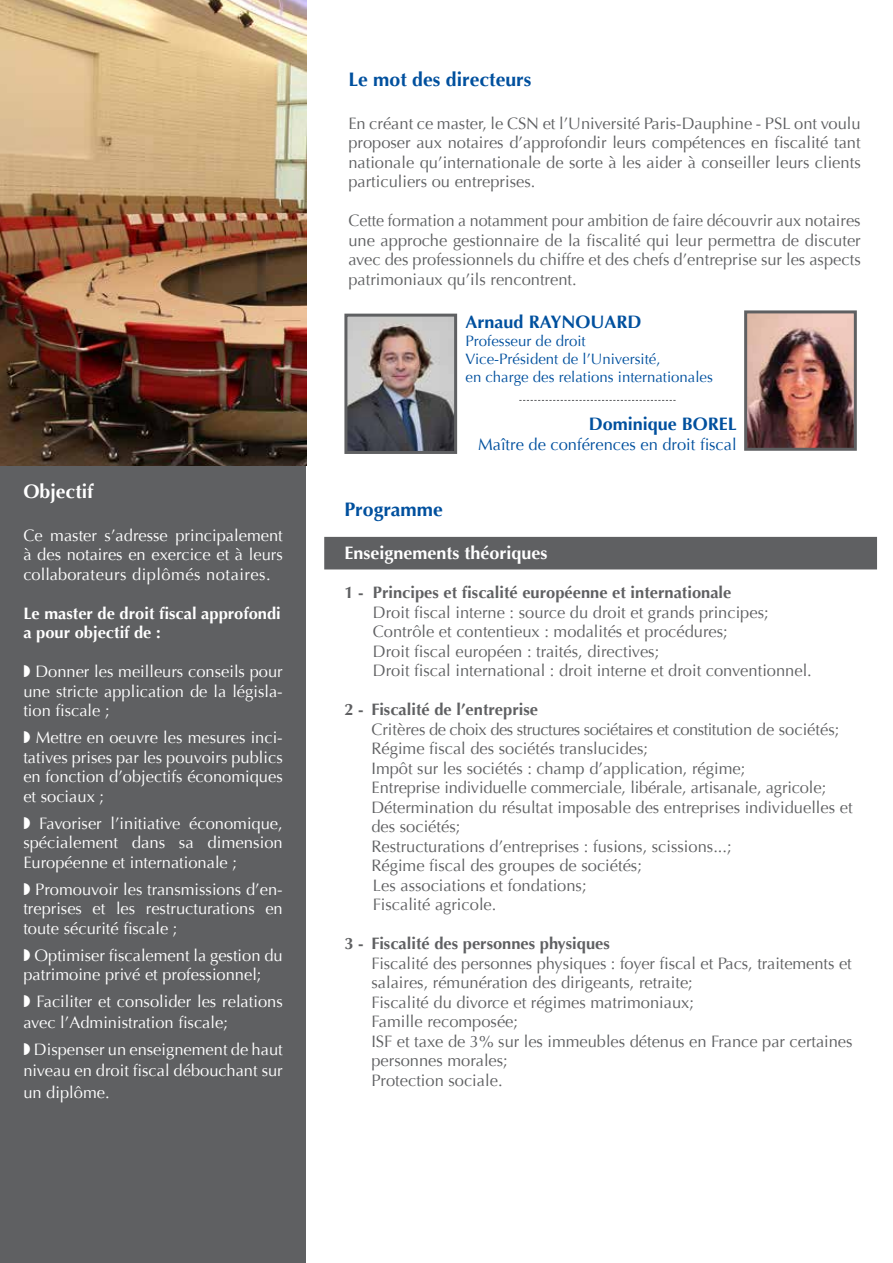
<style>
.page{position:relative;width:893px;height:1263px;background:#fff}
.page>*{position:absolute;margin:0;border:0;box-sizing:border-box;transform-origin:0 0}
.t1{font:700 19.5px "Optima";color:#00509e}
.t2{font:700 19.5px "Optima";color:#fff}
.t3{font:700 18px "Optima";color:#00509e}
.t4{font:700 18px "Optima";color:#fff}
.t5{font:16.5px/19.5px "Optima";color:#5f6062}
.t6{font:16.5px/19.5px "Optima";color:#fff;text-align:justify}
.t7{font:700 16.5px "Optima";color:#5f6062}
.t8{font:700 16.5px/19.5px "Optima";color:#fff}
.t9{font:16.5px "Optima";color:#00509e}
.t10{font:15px/18px "Optima";color:#00509e}
</style>
<div class="page">
<div style="left:324px;top:537px;width:553px;height:32px;background:#5f6062"></div>
<div style="left:0;top:404px;width:302px;height:859px;background:#5f6062"></div>
<div style="left:298px;top:0;width:8px;height:1263px;background:#5f6062"></div>
<img style="left:348px;top:318px;width:105px;height:132px">
<div style="left:344px;top:314px;width:113px;height:140px;border:3px solid #5f6062"></div>
<img style="left:748px;top:314px;width:105px;height:133px">
<div style="left:744px;top:310px;width:113px;height:141px;border:3px solid #5f6062"></div>
<svg style="left:519px;top:400px;width:157px;height:1px"></svg>
<img style="left:0;top:0;width:306px;height:466px">
<p class="t2" style="left:23px;top:480px;width:72px">Objectif</p>
<p class="t6" style="left:23px;top:525px;width:261px">Ce master s’adresse principalement à des notaires en exercice et à leurs collaborateurs diplômés notaires.</p>
<p class="t8" style="left:23px;top:603px;width:259px">Le master de droit fiscal approfondi a pour objectif de :</p>
<p class="t6" style="left:23px;top:662px;width:261px;text-indent:12px">Donner les meilleurs conseils pour une stricte application de la législa&shy;tion fiscale ;</p>
<p class="t6" style="left:23px;top:728px;width:261px;text-indent:12px">Mettre en oeuvre les mesures inci&shy;tatives prises par les pouvoirs publics en fonction d’objectifs économiques et sociaux ;</p>
<p class="t6" style="left:23px;top:813px;width:261px;text-indent:16px">Favoriser l’initiative économique, spécialement dans sa dimension Européenne et internationale ;</p>
<p class="t6" style="left:23px;top:879px;width:261px;text-indent:12px">Promouvoir les transmissions d’en&shy;treprises et les restructurations en toute sécurité fiscale ;</p>
<p class="t6" style="left:23px;top:945px;width:261px;text-indent:11px">Optimiser fiscalement la gestion du patrimoine privé et professionnel;</p>
<p class="t6" style="left:23px;top:991px;width:261px;line-height:21px;text-indent:13px">Faciliter et consolider les relations avec l’Administration fiscale;</p>
<p class="t6" style="left:23px;top:1039px;width:261px;line-height:21.3px;text-indent:11px">Dispenser un enseignement de haut niveau en droit fiscal débouchant sur un diplôme.</p>
<p class="t1" style="left:348px;top:68px;width:185px">Le mot des directeurs</p>
<p class="t5" style="left:348px;top:113px;width:514px;text-align:justify">En créant ce master, le CSN et l’Université Paris-Dauphine - PSL ont voulu proposer aux notaires d’approfondir leurs compétences en fiscalité tant nationale qu’internationale de sorte à les aider à conseiller leurs clients particuliers ou entreprises.</p>
<p class="t5" style="left:348px;top:211px;width:514px;text-align:justify">Cette formation a notamment pour ambition de faire découvrir aux notaires une approche gestionnaire de la fiscalité qui leur permettra de discuter avec des professionnels du chiffre et des chefs d’entreprise sur les aspects patrimoniaux qu’ils rencontrent.</p>
<p class="t3" style="left:466px;top:311px;width:177px">Arnaud RAYNOUARD</p>
<p class="t10" style="left:466px;top:332px;width:249px">Professeur de droit<br>Vice-Président de l’Université,<br>en charge des relations internationales</p>
<p class="t3" style="left:589px;top:414px;width:150px">Dominique BOREL</p>
<p class="t9" style="left:478px;top:435px;width:260px">Maître de conférences en droit fiscal</p>
<p class="t1" style="left:344px;top:498px;width:100px">Programme</p>
<p class="t4" style="left:344px;top:542px;width:205px">Enseignements théoriques</p>
<p class="t7" style="left:344px;top:583px;width:389px">1 - Principes et fiscalité européenne et internationale</p>
<p class="t5" style="left:373px;top:602px;width:440px">Droit fiscal interne : source du droit et grands principes; Contrôle et contentieux : modalités et procédures;<br>Droit fiscal européen : traités, directives;<br>Droit fiscal international : droit interne et droit conventionnel.</p>
<p class="t7" style="left:344px;top:700px;width:195px">2 - Fiscalité de l’entreprise</p>
<p class="t5" style="left:371px;top:719px;width:483px">Critères de choix des structures sociétaires et constitution de sociétés; Régime fiscal des sociétés translucides;<br>Impôt sur les sociétés : champ d’application, régime;<br>Entreprise individuelle commerciale, libérale, artisanale, agricole; Détermination du résultat imposable des entreprises individuelles et des sociétés;<br>Restructurations d’entreprises : fusions, scissions...;<br>Régime fiscal des groupes de sociétés;<br>Les associations et fondations;<br>Fiscalité agricole.</p>
<p class="t7" style="left:344px;top:934px;width:267px">3 - Fiscalité des personnes physiques</p>
<p class="t5" style="left:371px;top:953px;width:483px">Fiscalité des personnes physiques : foyer fiscal et Pacs, traitements et salaires, rémunération des dirigeants, retraite;<br>Fiscalité du divorce et régimes matrimoniaux;<br>Famille recomposée;<br>ISF et taxe de 3% sur les immeubles détenus en France par certaines personnes morales;<br>Protection sociale.</p>
</div>
